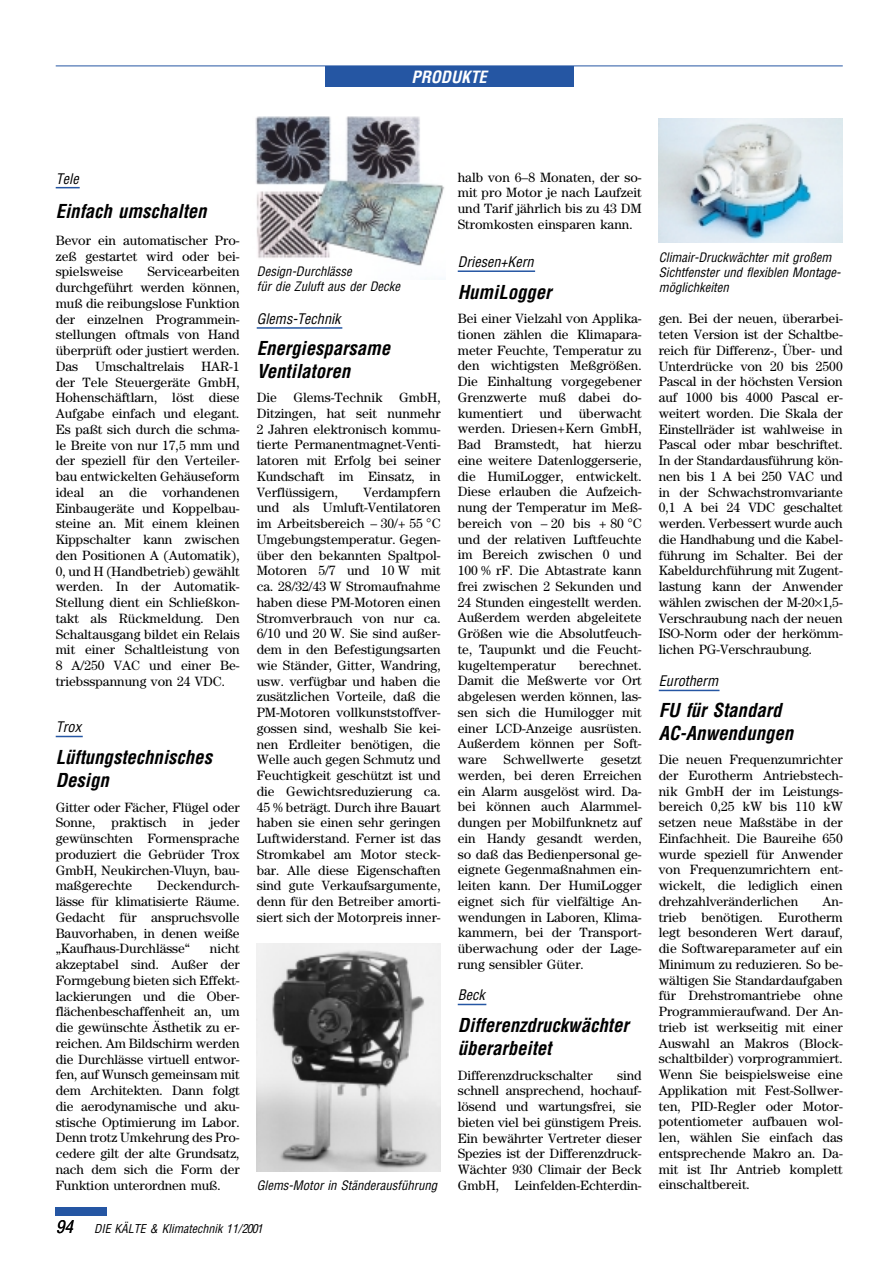
<style>
.page{position:relative;width:893px;height:1263px;background:#fff}
.page>*{position:absolute;margin:0;border:0;box-sizing:border-box;transform-origin:0 0}
.t1{font:italic 700 condensed 18.75px/23.2px "Helvetica";color:#000}
.t2{font:italic 700 condensed 16.5px "Helvetica";color:#fff}
.t3{font:italic condensed 14.25px "Helvetica";color:#000}
.t4{font:13.5px/15.8px "Century";color:#000;text-align:justify}
.t5{font:italic condensed 12.75px/15px "Helvetica";color:#000}
.t6{font:italic condensed 12px "Helvetica";color:#000}
.s1{font-size:17.25px}
</style>
<div class="page">
<svg style="left:56px;top:187px;width:24px;height:1px"></svg>
<svg style="left:56px;top:736px;width:27px;height:1px"></svg>
<hr style="left:257px;top:327px;width:85px;height:2px;background:#2556a3">
<hr style="left:458px;top:270px;width:77px;height:2px;background:#2556a3">
<svg style="left:458px;top:1004px;width:28px;height:1px"></svg>
<hr style="left:658px;top:690px;width:61px;height:1px;background:#2556a3">
<div style="left:56px;top:1208px;width:51px;height:8px;background:#2556a3"></div>
<div style="left:325px;top:66px;width:248px;height:20px;background:#2556a3"></div>
<hr style="left:56px;top:66px;width:786px;height:1px;background:#2556a3">
<img style="left:658px;top:118px;width:184px;height:124px">
<img style="left:255px;top:117px;width:189px;height:149px">
<img style="left:257px;top:943px;width:183px;height:229px">
<p class="t2" style="left:411px;top:70px;width:77px">PRODUKTE</p>
<p class="t3" style="left:56px;top:173px;width:24px">Tele</p>
<h1 class="t1" style="left:56px;top:201px;width:152px">Einfach umschalten</h1>
<p class="t4" style="left:56px;top:234px;width:185px">Bevor ein automatischer Pro&shy;zeß gestartet wird oder bei&shy;spielsweise</p>
<p class="t4" style="left:56px;top:265px;width:185px;text-indent:92px">Servicearbeiten durchgeführt werden können, muß die reibungslose Funktion der einzelnen Programmein&shy;stellungen oftmals von Hand überprüft oder justiert werden.<br>Das</p>
<p class="t4" style="left:56px;top:360px;width:185px;text-indent:146px">HAR-1 der Tele Steuergeräte GmbH, Hohenschäftlarn, löst diese Aufgabe einfach und elegant.<br>Es paßt sich durch die schma&shy;le Breite von nur 17,5 mm und der speziell für den Verteiler&shy;bau entwickelten Gehäuseform ideal an die vorhandenen Einbaugeräte und Koppelbau&shy;steine an. Mit einem kleinen Kippschalter kann zwischen den Positionen A (Automatik), 0, und H (Handbetrieb) gewählt werden. In der Automatik-Stellung dient ein Schließkon&shy;takt als Rückmeldung. Den Schaltausgang bildet ein Relais mit einer Schaltleistung von 8 A/250 VAC und einer Be&shy;triebsspannung von 24 VDC.</p>
<p class="t3" style="left:56px;top:722px;width:27px">Trox</p>
<h1 class="t1" style="left:56px;top:747px;width:158px">Lüftungstechnisches<br>Design</h1>
<p class="t4" style="left:56px;top:800px;width:185px">Gitter oder Fächer, Flügel oder Sonne, praktisch in jeder gewünschten Formensprache produziert die Gebrüder Trox GmbH, Neukirchen-Vluyn, bau&shy;maßgerechte</p>
<p class="t4" style="left:96px;top:360px;width:90px">Umschaltrelais</p>
<p class="t4" style="left:56px;top:879px;width:185px;text-indent:101px">Deckendurch&shy;lässe für klimatisierte Räume.<br>Gedacht für anspruchsvolle Bauvorhaben, in denen weiße „Kaufhaus-Durchlässe“</p>
<p class="t4" style="left:56px;top:942px;width:185px;text-indent:154px">nicht akzeptabel sind. Außer der Formgebung bieten sich Effekt&shy;lackierungen und die Ober&shy;flächenbeschaffenheit an, um die gewünschte Ästhetik zu er&shy;reichen. Am Bildschirm werden die Durchlässe virtuell entwor&shy;fen, auf Wunsch gemeinsam mit dem Architekten. Dann folgt die aerodynamische und aku&shy;stische Optimierung im Labor.<br>Denn trotz Umkehrung des Pro&shy;cedere gilt der alte Grundsatz, nach dem sich die Form der Funktion unterordnen muß.</p>
<p class="t5" style="left:257px;top:265px;width:145px">Design-Durchlässe<br>für die Zuluft aus der Decke</p>
<p class="t3" style="left:257px;top:313px;width:85px">Glems-Technik</p>
<h1 class="t1" style="left:257px;top:338px;width:135px">Energiesparsame<br>Ventilatoren</h1>
<p class="t4" style="left:257px;top:391px;width:185px">Die Glems-Technik GmbH, Ditzingen, hat seit nunmehr 2 Jahren elektronisch kommu&shy;tierte Permanentmagnet-Venti&shy;latoren mit Erfolg bei seiner Kundschaft im Einsatz, in Verflüssigern,</p>
<p class="t4" style="left:257px;top:485px;width:185px;text-indent:107px">Verdampfern und als Umluft-Ventilatoren im Arbeitsbereich – 30/+ 55 °C Umgebungstemperatur. Gegen&shy;über den bekannten Spaltpol-Motoren 5/7 und 10 W mit ca. 28/32/43 W Stromaufnahme haben diese PM-Motoren einen Stromverbrauch von nur ca.<br>6/10 und 20 W. Sie sind außer&shy;dem in den Befestigungsarten wie Ständer, Gitter, Wandring, usw. verfügbar und haben die zusätzlichen Vorteile, daß die PM-Motoren vollkunststoffver&shy;gossen sind, weshalb Sie kei&shy;nen Erdleiter benötigen, die Welle auch gegen Schmutz und Feuchtigkeit geschützt ist und die Gewichtsreduzierung ca.<br>45 % beträgt. Durch ihre Bauart haben sie einen sehr geringen Luftwiderstand. Ferner ist das Stromkabel am Motor steck&shy;bar. Alle diese Eigenschaften sind gute Verkaufsargumente, denn für den Betreiber amorti&shy;siert sich der Motorpreis inner-</p>
<p class="t5" style="left:257px;top:1179px;width:182px">Glems-Motor in Ständerausführung</p>
<p class="t6" style="left:56px;top:1224px;width:209px"><span class="s1">94</span> DIE KÄLTE &amp; Klimatechnik 11/2001</p>
<p class="t4" style="left:457px;top:170px;width:185px">halb von 6–8 Monaten, der so&shy;mit pro Motor je nach Laufzeit und Tarif jährlich bis zu 43 DM Stromkosten einsparen kann.</p>
<p class="t3" style="left:458px;top:256px;width:77px">Driesen+Kern</p>
<h1 class="t1" style="left:458px;top:282px;width:95px">HumiLogger</h1>
<p class="t4" style="left:457px;top:312px;width:185px">Bei einer Vielzahl von Applika&shy;tionen zählen die Klimapara&shy;meter Feuchte, Temperatur zu den wichtigsten Meßgrößen.<br>Die Einhaltung vorgegebener Grenzwerte muß dabei do&shy;kumentiert und überwacht werden. Driesen+Kern GmbH, Bad Bramstedt, hat hierzu eine weitere Datenloggerserie, die HumiLogger, entwickelt.<br>Diese erlauben die Aufzeich&shy;nung der Temperatur im Meß&shy;bereich von – 20 bis + 80 °C und der relativen Luftfeuchte im Bereich zwischen 0 und 100 % rF. Die Abtastrate kann frei zwischen 2 Sekunden und 24 Stunden eingestellt werden.<br>Außerdem werden abgeleitete Größen wie die Absolutfeuch&shy;te, Taupunkt und die Feucht&shy;kugeltemperatur</p>
<p class="t4" style="left:457px;top:658px;width:185px;text-indent:121px">berechnet.<br>Damit die Meßwerte vor Ort abgelesen werden können, las&shy;sen sich die Humilogger mit einer LCD-Anzeige ausrüsten.<br>Außerdem können per Soft&shy;ware Schwellwerte gesetzt werden, bei deren Erreichen ein Alarm ausgelöst wird. Da&shy;bei können auch Alarmmel&shy;dungen per Mobilfunknetz auf ein Handy gesandt werden, so daß das Bedienpersonal ge&shy;eignete Gegenmaßnahmen ein&shy;leiten kann. Der HumiLogger eignet sich für vielfältige An&shy;wendungen in Laboren, Klima&shy;kammern, bei der Transport&shy;überwachung oder der Lage&shy;rung sensibler Güter.</p>
<p class="t3" style="left:458px;top:990px;width:28px">Beck</p>
<h1 class="t1" style="left:458px;top:1015px;width:172px">Differenzdruckwächter überarbeitet</h1>
<p class="t4" style="left:458px;top:1068px;width:137px">Differenzdruckschalter</p>
<p class="t4" style="left:457px;top:1068px;width:185px;text-indent:159px">sind schnell ansprechend, hochauf&shy;lösend und wartungsfrei, sie bieten viel bei günstigem Preis.<br>Ein bewährter Vertreter dieser Spezies ist der Differenzdruck-Wächter 930 Climair der Beck GmbH, Leinfelden-Echterdin-</p>
<p class="t5" style="left:658px;top:250px;width:184px">Climair-Druckwächter mit großem<br>Sichtfenster und flexiblen Montage&shy;möglichkeiten</p>
<p class="t4" style="left:658px;top:312px;width:185px">gen. Bei der neuen, überarbei&shy;teten Version ist der Schaltbe&shy;reich für Differenz-, Über- und Unterdrücke von 20 bis 2500<br>Pascal in der höchsten Version auf 1000 bis 4000 Pascal er&shy;weitert worden. Die Skala der Einstellräder ist wahlweise in Pascal oder mbar beschriftet.<br>In der Standardausführung kön&shy;nen bis 1 A bei 250 VAC und in der Schwachstromvariante 0,1 A bei 24 VDC geschaltet werden. Verbessert wurde auch die Handhabung und die Kabel&shy;führung im Schalter. Bei der Kabeldurchführung mit Zugent&shy;lastung kann der Anwender wählen zwischen der M-20 1,5- Verschraubung nach der neuen ISO-Norm oder der herkömm&shy;lichen PG-Verschraubung.</p>
<p class="t3" style="left:658px;top:676px;width:61px">Eurotherm</p>
<h1 class="t1" style="left:658px;top:701px;width:136px;line-height:22.5px">FU für Standard<br>AC-Anwendungen</h1>
<p class="t4" style="left:658px;top:753px;width:185px">Die neuen Frequenzumrichter der Eurotherm Antriebstech&shy;nik GmbH der im Leistungs&shy;bereich 0,25 kW bis 110 kW setzen neue Maßstäbe in der Einfachheit. Die Baureihe 650 wurde speziell für Anwender von Frequenzumrichtern ent&shy;wickelt, die lediglich einen drehzahlveränderlichen</p>
<p class="t4" style="left:658px;top:895px;width:185px;text-indent:164px">An&shy;trieb benötigen. Eurotherm legt besonderen Wert darauf, die Softwareparameter auf ein Minimum zu reduzieren. So be&shy;wältigen Sie Standardaufgaben für Drehstromantriebe ohne Programmieraufwand. Der An&shy;trieb ist werkseitig mit einer Auswahl an Makros (Block&shy;schaltbilder) vorprogrammiert.<br>Wenn Sie beispielsweise eine Applikation mit Fest-Sollwer&shy;ten, PID-Regler oder Motor&shy;potentiometer aufbauen wol&shy;len, wählen Sie einfach das entsprechende Makro an. Da&shy;mit ist Ihr Antrieb komplett einschaltbereit.</p>
</div>
